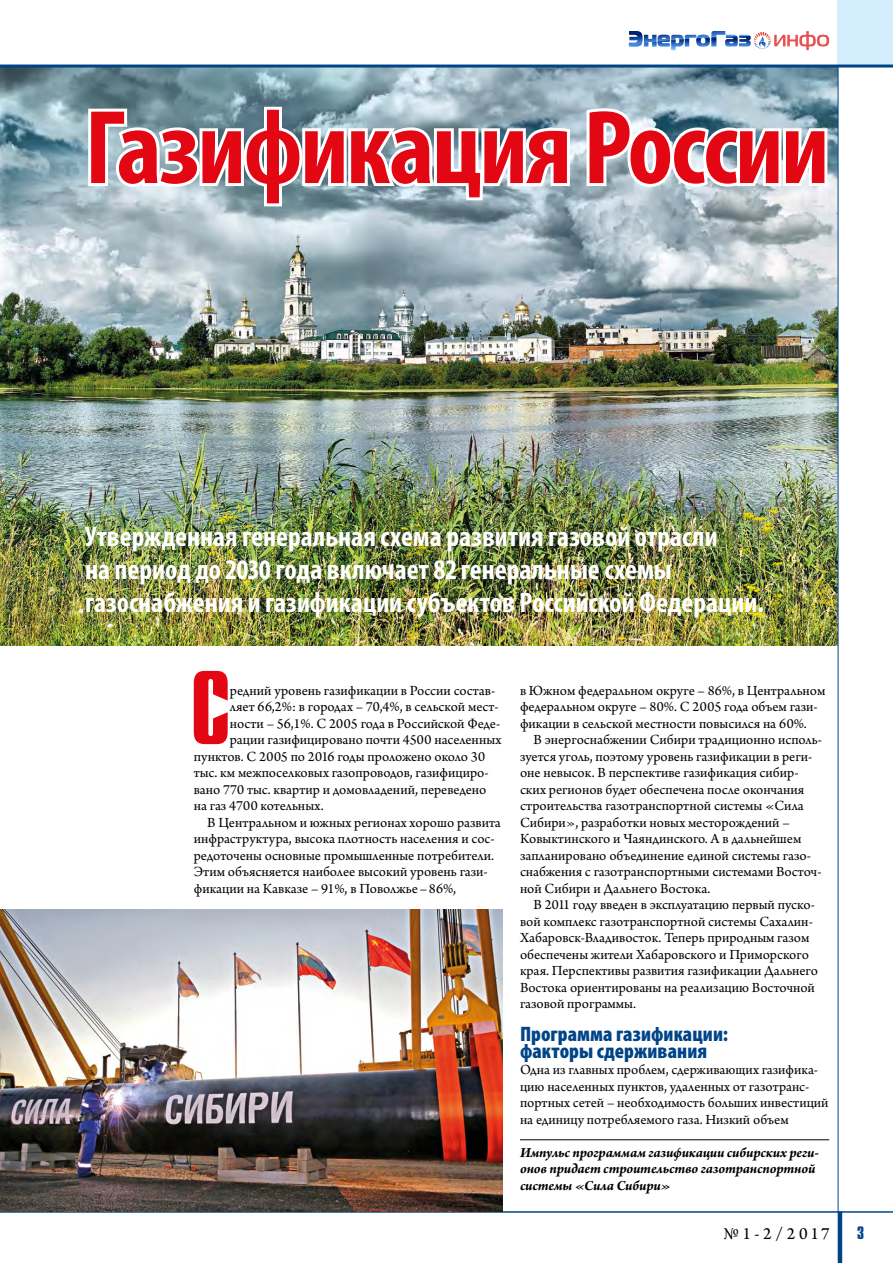
<style>
.page{position:relative;width:893px;height:1263px;background:#fff}
.page>*{position:absolute;margin:0;border:0;box-sizing:border-box;transform-origin:0 0}
.t1{font:700 condensed 105.9px "Myriad Pro";letter-spacing:-.02em;color:#e30613}
.t2{font:104.55px "Star C";color:#e30613}
.t3{font:700 condensed 28.5px/33px "Myriad Pro";color:#fff}
.t4{font:900 condensed 21px/16.5px "Myriad Pro";letter-spacing:.005em;color:#048}
.t5{font:18px "Arno Pro";color:#000}
.t6{font:18px "Star C";color:#048}
.t7{font:14.7px/16.5px "Arno Pro";color:#000}
.t8{font:italic 700 14.7px/16.5px "Arno Pro";letter-spacing:-.01em;color:#000}
</style>
<div class="page">
<img style="left:0;top:68px;width:838px;height:577px">
<hr style="left:838px;top:64px;width:1px;height:1149px;background:#048">
<div style="left:838px;top:0;width:55px;height:65px;background:#d4edfc"></div>
<hr style="left:0;top:65px;width:893px;height:3px;background:#048">
<hr style="left:0;top:1211px;width:893px;height:2px;background:#048">
<hr style="left:838px;top:1211px;width:4px;height:52px;background:#048">
<svg style="left:629px;top:31px;width:200px;height:19px"></svg>
<svg style="left:85px;top:104px;width:489px;height:105px"></svg>
<svg style="left:583px;top:105px;width:247px;height:85px"></svg>
<hr style="left:520px;top:1139px;width:309px;height:1px;background:#000">
<img style="left:0;top:909px;width:503px;height:303px">
<h1 class="t1" style="left:85px;top:82px;width:746px">Газификация России</h1>
<h3 class="t3" style="left:85px;top:519px;width:680px">Утвержденная генеральная схема развития газовой отрасли<br>на период до 2030 года включает 82 генеральные схемы газоснабжения и газификации субъектов Российской Федерации.</h3>
<h2 class="t2" style="left:191px;top:655px;width:42px">С</h2>
<p class="t7" style="left:230px;top:683px;width:267px">редний уровень газификации в России состав-</p>
<p class="t7" style="left:230px;top:699px;width:270px">ляет 66,2%: в городах – 70,4%, в сельской мест-</p>
<p class="t7" style="left:230px;top:716px;width:272px">ности – 56,1%. С 2005 года в Российской Феде-</p>
<p class="t7" style="left:230px;top:732px;width:273px">рации газифицировано почти 4500 населенных</p>
<p class="t7" style="left:194px;top:749px;width:293px">пунктов. С 2005 по 2016 годы проложено около 30</p>
<p class="t7" style="left:194px;top:765px;width:296px">тыс. км межпоселковых газопроводов, газифициро-</p>
<p class="t7" style="left:194px;top:782px;width:294px">вано 770 тыс. квартир и домовладений, переведено</p>
<p class="t7" style="left:194px;top:798px;width:131px">на газ 4700 котельных.</p>
<p class="t7" style="left:207px;top:815px;width:295px">В Центральном и южных регионах хорошо развита</p>
<p class="t7" style="left:194px;top:831px;width:302px">инфраструктура, высока плотность населения и сос-</p>
<p class="t7" style="left:194px;top:848px;width:302px">редоточены основные промышленные потребители.</p>
<p class="t7" style="left:194px;top:864px;width:296px">Этим объясняется наиболее высокий уровень гази-</p>
<p class="t7" style="left:194px;top:881px;width:264px">фикации на Кавказе – 91%, в Поволжье –86%,</p>
<p class="t7" style="left:520px;top:683px;width:307px">в Южном федеральном округе – 86%, в Центральном федеральном округе – 80%. С 2005 года объем гази&shy;фикации в сельской местности повысился на 60%.</p>
<p class="t7" style="left:520px;top:732px;width:304px;text-indent:13px">В энергоснабжении Сибири традиционно исполь&shy;зуется уголь, поэтому уровень газификации в реги&shy;оне невысок. В перспективе газификация сибир&shy;ских регионов будет обеспечена после окончания строительства газотранспортной системы «Сила Сибири», разработки новых месторождений – Ковыктинского и Чаяндинского. А в дальнейшем запланировано объединение единой системы газо&shy;снабжения с газотранспортными системами Восточ&shy;ной Сибири и Дальнего Востока.</p>
<p class="t7" style="left:520px;top:897px;width:300px;text-indent:13px">В 2011 году введен в эксплуатацию первый пуско&shy;вой комплекс газотранспортной системы Сахалин-Хабаровск-Владивосток. Теперь природным газом обеспечены жители Хабаровского и Приморского края. Перспективы развития газификации Дальнего Востока ориентированы на реализацию Восточной газовой программы.</p>
<h3 class="t4" style="left:520px;top:1026px;width:210px">Программа газификации: факторы сдерживания</h3>
<p class="t7" style="left:520px;top:1062px;width:310px">Одна из главных проблем, сдерживающих газифика&shy;цию населенных пунктов, удаленных от газотранс&shy;портных сетей – необходимость больших инвестиций на единицу потребляемого газа. Низкий объем</p>
<p class="t8" style="left:520px;top:1144px;width:300px">Импульс программам газификации сибирских реги&shy;онов придает строительство газотранспортной системы «Сила Сибири»</p>
<p class="t5" style="left:724px;top:1223px;width:108px">№1-2/2017</p>
<p class="t6" style="left:857px;top:1224px;width:8px">3</p>
</div>
